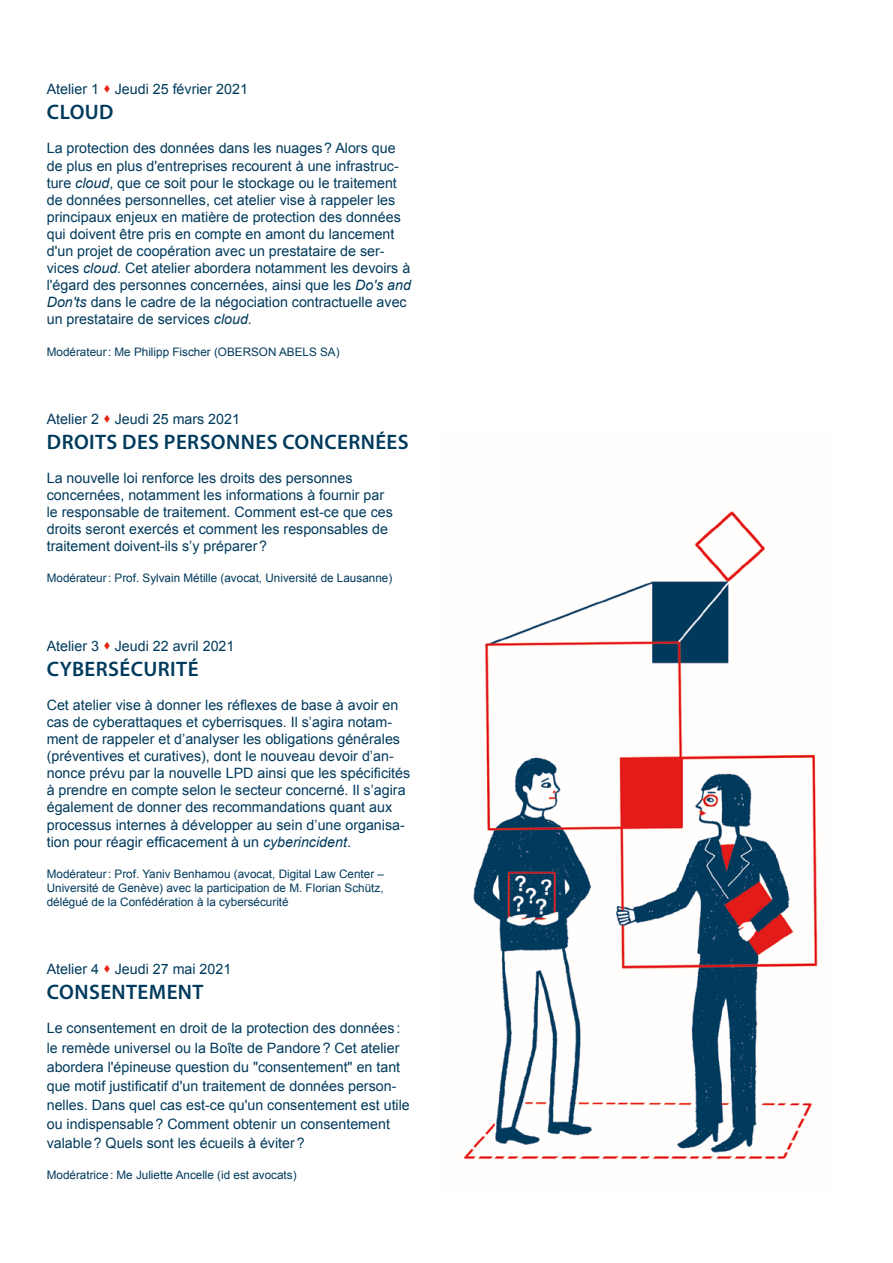
<style>
.page{position:relative;width:893px;height:1263px;background:#fff}
.page>*{position:absolute;margin:0;border:0;box-sizing:border-box;transform-origin:0 0}
.t1{font:600 21px "Myriad Pro";letter-spacing:.02em;color:#003a5c}
.t2{font:14.25px/17.1px "Arial";color:#003a5c}
.t3{font:11.7px/14.1px "Arial";color:#003a5c;text-align:justify}
.s1{color:#e42313}
.s2{font-style:italic}
</style>
<div class="page">
<img style="left:463px;top:511px;width:355px;height:649px">
<p class="t2" style="left:47px;top:81px;width:203px">Atelier 1 <span class="s1">•</span> Jeudi 25 février 2021</p>
<h1 class="t1" style="left:47px;top:99px;width:38px">CLOUD</h1>
<p class="t2" style="left:47px;top:140px;width:366px">La protection des données dans les nuages? Alors que de plus en plus d'entreprises recourent à une infrastruc&shy;ture <span class="s2">cloud</span>, que ce soit pour le stockage ou le traitement de données personnelles, cet atelier vise à rappeler les principaux enjeux en matière de protection des données qui doivent être pris en compte en amont du lancement d'un projet de coopération avec un prestataire de ser&shy;vices <span class="s2">cloud</span>. Cet atelier abordera notamment les devoirs à l'égard des personnes concernées, ainsi que les <span class="s2">Do's and Don'ts</span> dans le cadre de la négociation contractuelle avec un prestataire de services <span class="s2">cloud</span>.</p>
<p class="t3" style="left:47px;top:344px;width:294px">Modérateur: Me Philipp Fischer (OBERSON ABELS SA)</p>
<p class="t2" style="left:47px;top:410px;width:195px">Atelier 2 <span class="s1">•</span> Jeudi 25 mars 2021</p>
<h1 class="t1" style="left:47px;top:428px;width:179px">DROITS DES PERSONN</h1>
<h1 class="t1" style="left:255px;top:428px;width:42px">ES CONC</h1>
<h1 class="t1" style="left:337px;top:428px;width:73px">ERNÉES</h1>
<p class="t2" style="left:47px;top:469px;width:348px">La nouvelle loi renforce les droits des personnes concernées, notamment les informations à fournir par le responsable de traitement. Comment est-ce que ces droits seront exercés et comment les responsables de traitement doivent-ils s’y préparer?</p>
<p class="t3" style="left:47px;top:571px;width:347px">Modérateur: Prof. Sylvain Métille (avocat, Université de Lausanne)</p>
<p class="t2" style="left:47px;top:637px;width:189px">Atelier 3 <span class="s1">•</span> Jeudi 22 avril 2021</p>
<h1 class="t1" style="left:47px;top:655px;width:86px">CYBERSÉCU</h1>
<h1 class="t1" style="left:158px;top:655px;width:40px">RITÉ</h1>
<p class="t2" style="left:47px;top:696px;width:365px">Cet atelier vise à donner les réflexes de base à avoir en cas de cyberattaques et cyberrisques. Il s’agira notam&shy;ment de rappeler et d’analyser les obligations générales (préventives et curatives), dont le nouveau devoir d’an&shy;nonce prévu par la nouvelle LPD ainsi que les spécificités à prendre en compte selon le secteur concerné. Il s’agira également de donner des recommandations quant aux processus internes à développer au sein d’une organisa&shy;tion pour réagir efficacement à un <span class="s2">cyberincident</span>.</p>
<p class="t3" style="left:47px;top:867px;width:339px">Modérateur: Prof. Yaniv Benhamou (avocat, Digital Law Center – Université de Genève) avec la participation de M. Florian Schütz, délégué de la Confédération à la cybersécurité</p>
<p class="t2" style="left:47px;top:960px;width:186px">Atelier 4 <span class="s1">•</span> Jeudi 27 mai 2021</p>
<h1 class="t1" style="left:47px;top:979px;width:15px">CON</h1>
<h1 class="t1" style="left:89px;top:979px;width:116px">SENTEMENT</h1>
<p class="t2" style="left:47px;top:1019px;width:365px;line-height:19.2px">Le consentement en droit de la protection des données : le remède universel ou la Boîte de Pandore? Cet atelier abordera l'épineuse question du "consentement" en tant que motif justificatif d'un traitement de données person&shy;nelles. Dans quel cas est-ce qu'un consentement est utile ou indispensable? Comment obtenir un consentement valable? Quels sont les écueils à éviter?</p>
<p class="t3" style="left:47px;top:1168px;width:251px">Modératrice: Me Juliette Ancelle (id est avocats)</p>
</div>
